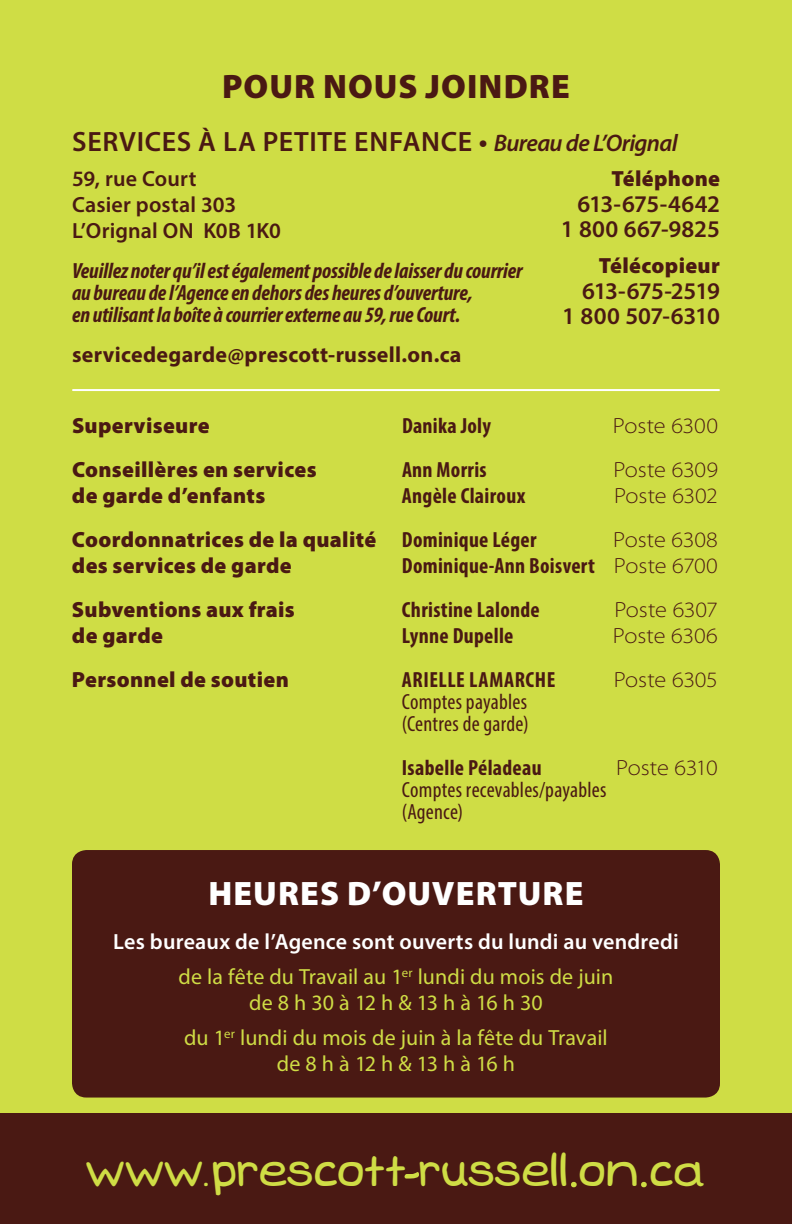
<style>
.page{position:relative;width:792px;height:1224px;background:#cfdd45}
.page>*{position:absolute;margin:0;border:0;box-sizing:border-box;transform-origin:0 0}
.t1{font:48px "What Do We Do All Day";letter-spacing:-.005em;color:#cfdd45}
.t2{font:900 34px "Myriad Pro";letter-spacing:.03em;color:#fff}
.t3{font:900 34px "Myriad Pro";letter-spacing:.03em;color:#4a1913}
.t4{font:600 28px "Myriad Pro";letter-spacing:.025em;color:#4a1913}
.t5{font:600 24px/26px "Myriad Pro";letter-spacing:-.02em;color:#4a1913;text-align:right}
.t6{font:900 22px "Myriad Pro";letter-spacing:.015em;color:#4a1913}
.t7{font:italic 700 condensed 22px/22px "Myriad Pro";letter-spacing:-.005em;color:#4a1913}
.t8{font:700 condensed 22px "Myriad Pro";letter-spacing:.015em;color:#4a1913}
.t9{font:600 22px/35px "Myriad Pro";letter-spacing:.01em;color:#fff;text-align:center}
.t10{font:22px/35px "Myriad Pro";color:#cfdd45;text-align:center}
.t11{font:300 semi-expanded 22px "Myriad Pro";letter-spacing:-.015em;color:#4a1913}
.t12{font:condensed 22px/22px "Myriad Pro";letter-spacing:.01em;color:#4a1913}
.t13{font:600 22px/26px "Myriad Pro";letter-spacing:.005em;color:#4a1913}
.t14{font:700 22px "Myriad Pro";letter-spacing:.01em;color:#4a1913}
.s1{font-style:italic;font-size:24px}
.s2{font-weight:700;font-stretch:condensed}
.s3{font-weight:300;font-stretch:semi-expanded}
.s4{font-weight:400;color:#cfdd45}
.s5{font-size:72px}
</style>
<div class="page">
<div style="left:0;top:1113px;width:792px;height:111px;background:#4a1913"></div>
<hr style="left:73px;top:389px;width:646px;height:2px;background:#fff">
<div style="left:72px;top:850px;width:648px;height:248px;background:#4a1913;border-radius:14px"></div>
<svg style="left:404px;top:1172px;width:15px;height:7px"></svg>
<svg style="left:571px;top:1182px;width:6px;height:5px"></svg>
<svg style="left:641px;top:1182px;width:6px;height:5px"></svg>
<h2 class="t3" style="left:222px;top:63px;width:349px">POUR NOUS JOINDRE</h2>
<p class="t4" style="left:72px;top:123px;width:607px">SERVICES À LA PETITE ENFANCE • <span class="s1">Bureau de L’Orignal</span></p>
<p class="t13" style="left:72px;top:165px;width:211px">59, rue Court<br>Casier postal 303<br>L’Orignal ON K0B 1K0</p>
<p class="t7" style="left:72px;top:259px;width:452px">Veuillez noter qu’il est également possible de laisser du courrier au bureau de l’Agence en dehors des heures d’ouverture,<br>en utilisant la boîte à courrier externe au 59, rue Court.</p>
<p class="t14" style="left:72px;top:340px;width:391px">servicedegarde@prescott-russell.on.ca</p>
<p class="t6" style="left:611px;top:163px;width:110px">Téléphone</p>
<p class="t5" style="left:561px;top:190px;width:161px">613-675-4642<br>1 800 667-9825</p>
<p class="t6" style="left:599px;top:250px;width:123px">Télécopieur</p>
<p class="t5" style="left:562px;top:277px;width:159px">613-675-2519<br>1 800 507-6310</p>
<p class="t6" style="left:72px;top:411px;width:139px">Superviseure</p>
<p class="t8" style="left:402px;top:412px;width:91px">Danika Joly</p>
<p class="t11" style="left:613px;top:413px;width:107px">Poste 6300</p>
<p class="t6" style="left:72px;top:455px;width:246px">Conseillères en services</p>
<p class="t8" style="left:402px;top:456px;width:86px">Ann Morris</p>
<p class="t11" style="left:613px;top:457px;width:106px">Poste 6309</p>
<p class="t6" style="left:72px;top:481px;width:195px">de garde d’enfants</p>
<p class="t8" style="left:402px;top:482px;width:125px">Angèle Clairoux</p>
<p class="t11" style="left:614px;top:483px;width:105px">Poste 6302</p>
<p class="t6" style="left:72px;top:525px;width:466px">Coordonnatrices de la qualité <span class="s2">Dominique Léger</span></p>
<p class="t11" style="left:613px;top:527px;width:106px">Poste 6308</p>
<p class="t6" style="left:72px;top:551px;width:221px">des services de garde</p>
<p class="t8" style="left:402px;top:552px;width:317px">Dominique-Ann Boisvert <span class="s3">Poste 6700</span></p>
<p class="t6" style="left:72px;top:595px;width:224px">Subventions aux frais</p>
<p class="t8" style="left:402px;top:596px;width:139px">Christine Lalonde</p>
<p class="t11" style="left:614px;top:597px;width:105px">Poste 6307</p>
<p class="t6" style="left:72px;top:621px;width:92px">de garde</p>
<p class="t8" style="left:402px;top:622px;width:113px">Lynne Dupelle</p>
<p class="t11" style="left:613px;top:623px;width:106px">Poste 6306</p>
<p class="t6" style="left:72px;top:665px;width:218px">Personnel de soutien</p>
<p class="t8" style="left:402px;top:666px;width:155px">ARIELLE LAMARCHE</p>
<p class="t11" style="left:614px;top:667px;width:106px">Poste 6305</p>
<p class="t12" style="left:402px;top:690px;width:128px">Comptes payables (Centres de garde)</p>
<p class="t8" style="left:402px;top:754px;width:141px">Isabelle Péladeau</p>
<p class="t11" style="left:616px;top:755px;width:103px">Poste 6310</p>
<p class="t12" style="left:402px;top:778px;width:206px">Comptes recevables/payables (Agence)</p>
<h2 class="t2" style="left:208px;top:871px;width:377px">HEURES D’OUVERTURE</h2>
<p class="t9" style="left:113px;top:924px;width:567px">Les bureaux de l’Agence sont ouverts du lundi au vendredi <span class="s4">de la fête du Travail au 1</span><sup>er</sup> <span class="s4">lundi du mois de juin</span></p>
<p class="t10" style="left:184px;top:985px;width:425px">de 8 h 30 à 12 h &amp; 13 h à 16 h 30<br>du 1<sup>er</sup> lundi du mois de juin à la fête du Travail</p>
<p class="t10" style="left:277px;top:1046px;width:240px">de 8 h à 12 h &amp; 13 h à 16 h</p>
<h1 class="t1" style="left:87px;top:1146px;width:620px">www.prescott<span class="s5">-</span>russell.on.ca</h1>
</div>
